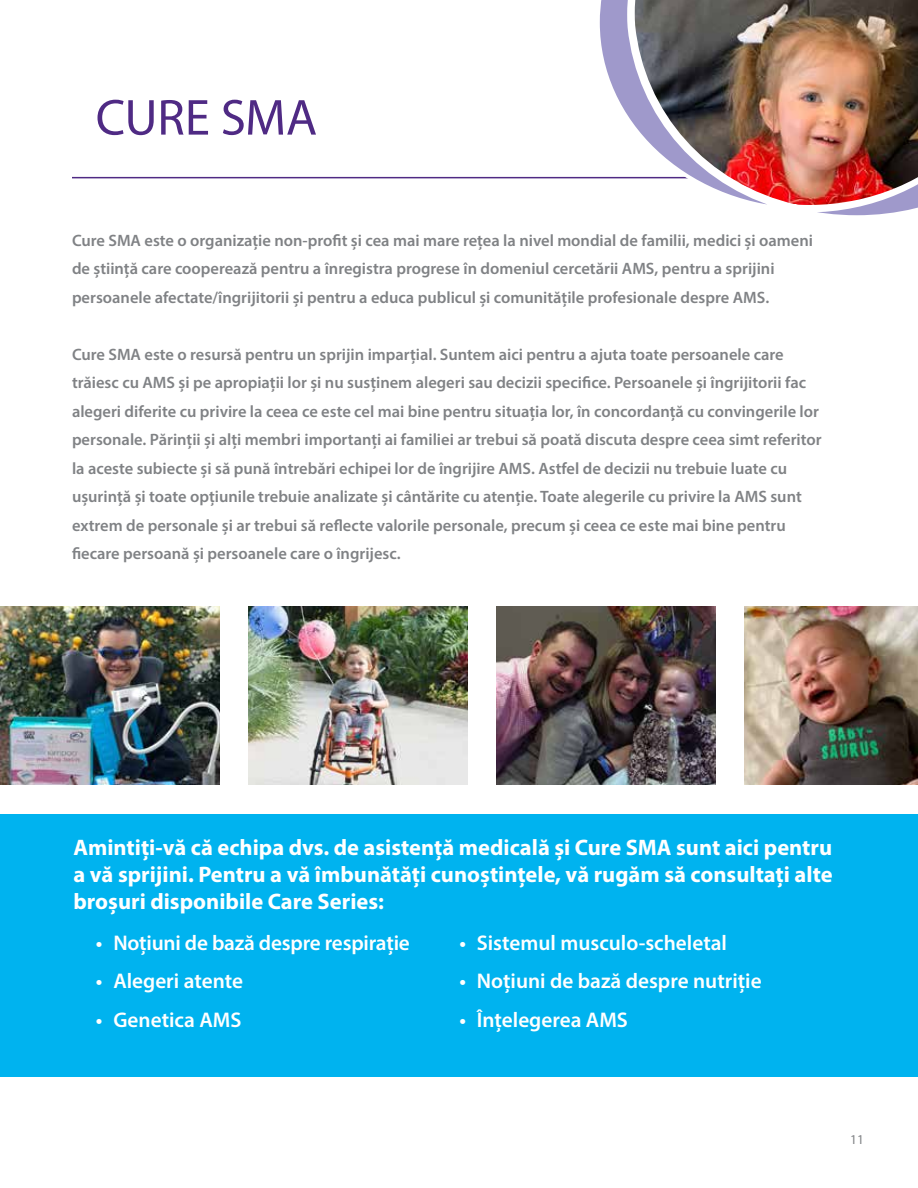
<style>
.page{position:relative;width:918px;height:1188px;background:#fff}
.page>*{position:absolute;margin:0;border:0;box-sizing:border-box;transform-origin:0 0}
.t1{font:51px "Myriad Pro";letter-spacing:-.005em;color:#4f2a84}
.t2{font:700 22.5px/27px "Myriad Pro";color:#fff;text-align:justify}
.t3{font:600 21.3px "Myriad Pro";color:#fff}
.t4{font:600 16.5px/28.5px "Myriad Pro";color:#808285}
.t5{font:13.5px "Myriad Pro";color:#808285}
</style>
<div class="page">
<div style="left:1px;top:814px;width:917px;height:263px;background:#00b3ef"></div>
<hr style="left:72px;top:177px;width:790px;height:1px;background:#4f2a84">
<img style="left:594px;top:0;width:324px;height:216px">
<img style="left:1px;top:606px;width:218px;height:178px">
<img style="left:497px;top:606px;width:218px;height:178px">
<img style="left:249px;top:606px;width:218px;height:178px">
<img style="left:745px;top:606px;width:173px;height:178px">
<h1 class="t1" style="left:96px;top:86px;width:223px">CURE SMA</h1>
<p class="t4" style="left:72px;top:225px;width:743px">Cure SMA este o organizație non-profit și cea mai mare rețea la nivel mondial de familii, medici și oameni de știință care cooperează pentru a înregistra progrese în domeniul cercetării AMS, pentru a sprijini persoanele afectate/îngrijitorii și pentru a educa publicul și comunitățile profesionale despre AMS.</p>
<p class="t4" style="left:72px;top:339px;width:751px">Cure SMA este o resursă pentru un sprijin imparțial. Suntem aici pentru a ajuta toate persoanele care trăiesc cu AMS și pe apropiații lor și nu susținem alegeri sau decizii specifice. Persoanele și îngrijitorii fac alegeri diferite cu privire la ceea ce este cel mai bine pentru situația lor, în concordanță cu convingerile lor personale. Părinții și alți membri importanți ai familiei ar trebui să poată discuta despre ceea simt referitor la aceste subiecte și să pună întrebări echipei lor de îngrijire AMS. Astfel de decizii nu trebuie luate cu ușurință și toate opțiunile trebuie analizate și cântărite cu atenție. Toate alegerile cu privire la AMS sunt extrem de personale și ar trebui să reflecte valorile personale, precum și ceea ce este mai bine pentru fiecare persoană și persoanele care o îngrijesc.</p>
<h2 class="t2" style="left:73px;top:833px;width:761px">Amintiți-vă că echipa dvs. de asistență medicală și Cure SMA sunt aici pentru a vă sprijini. Pentru a vă îmbunătăți cunoștințele, vă rugăm să consultați alte broșuri disponibile Care Series:</h2>
<p class="t3" style="left:96px;top:929px;width:315px">• Noțiuni de bază despre respirație</p>
<p class="t3" style="left:96px;top:967px;width:149px">• Alegeri atente</p>
<p class="t3" style="left:96px;top:1006px;width:147px">• Genetica AMS</p>
<p class="t3" style="left:459px;top:929px;width:269px">• Sistemul musculo-scheletal</p>
<p class="t3" style="left:459px;top:967px;width:304px">• Noțiuni de bază despre nutriție</p>
<p class="t3" style="left:459px;top:1006px;width:170px">• Înțelegerea AMS</p>
<p class="t5" style="left:850px;top:1131px;width:15px">11</p>
</div>
